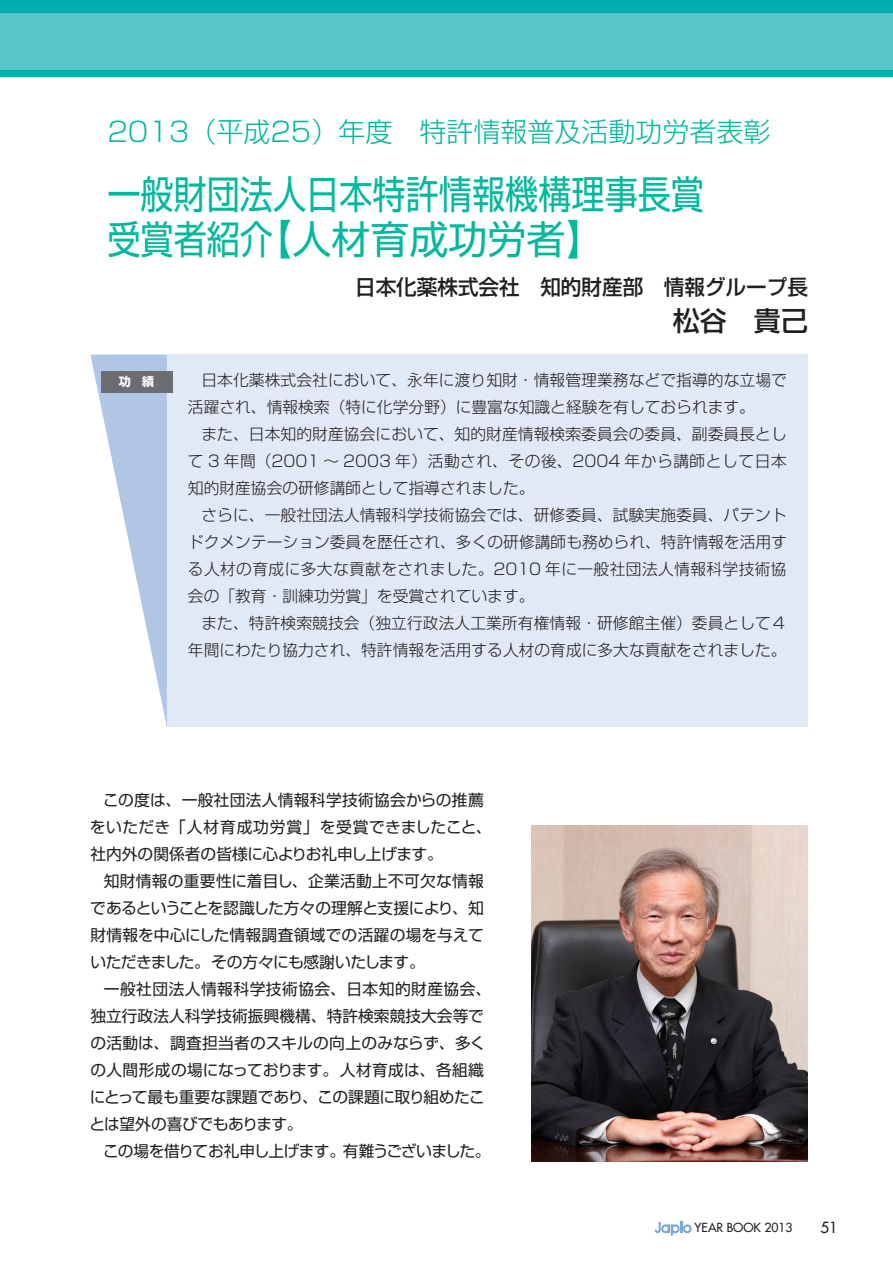
<style>
.page{position:relative;width:893px;height:1263px;background:#fff}
.page>*{position:absolute;margin:0;border:0;box-sizing:border-box;transform-origin:0 0}
.t1{font:39px/45px "Shin Go Pro";color:#03b89d;scale:.85 1}
.t2{font:300 27px "Shin Go Pro";color:#03b89d}
.t3{font:500 27px "Shin Go Pro";color:#231f20}
.t4{font:500 21px "Shin Go Pro";color:#231f20}
.t5{font:300 15.75px/27px "Shin Go Pro";color:#231f20;text-align:justify}
.t6{font:15.75px/27px "Shin Go Pro";color:#231f20}
.t7{font:15.75px "Shin Go Pro";letter-spacing:-.05em;color:#231f20}
.t8{font:500 15px "Futura Std";color:#231f20}
.t9{font:500 12.15px "Futura Std";color:#231f20}
.t10{font:700 12px "Shin Go Pr 5";color:#fff}
</style>
<div class="page">
<svg style="left:654px;top:1222px;width:38px;height:14px"></svg>
<div style="left:167px;top:354px;width:641px;height:373px;background:#e1e9f6"></div>
<svg style="left:90px;top:354px;width:77px;height:373px"></svg>
<div style="left:101px;top:371px;width:71px;height:22px;background:#6c6d70"></div>
<img style="left:531px;top:825px;width:277px;height:336px">
<div style="left:0;top:0;width:893px;height:77px;background:#58c5c8"></div>
<div style="left:0;top:0;width:893px;height:13px;background:#00afad"></div>
<div style="left:0;top:70px;width:893px;height:7px;background:#00afad"></div>
<h2 class="t2" style="left:107px;top:109px;width:664px">2013（平成25）年度　特許情報普及活動功労者表彰</h2>
<h1 class="t1" style="left:107px;top:167px;width:704px">一般財団法人日本特許情報機構理事長賞受賞者紹介【人材育成功労者】</h1>
<h3 class="t4" style="left:355px;top:270px;width:454px">日本化薬株式会社　知的財産部　情報グループ長</h3>
<h2 class="t3" style="left:673px;top:298px;width:136px">松谷　貴己</h2>
<p class="t10" style="left:119px;top:372px;width:37px">功　績</p>
<p class="t5" style="left:188px;top:364px;width:600px;text-indent:14px">日本化薬株式会社において、永年に渡り知財・情報管理業務などで指導的な立場で活躍され、情報検索（特に化学分野）に豊富な知識と経験を有しておられます。</p>
<p class="t5" style="left:188px;top:418px;width:600px;text-indent:14px">また、日本知的財産協会において、知的財産情報検索委員会の委員、副委員長として 3 年間（2001 ～ 2003 年）活動され、その後、2004 年から講師として日本知的財産協会の研修講師として指導されました。</p>
<p class="t5" style="left:188px;top:499px;width:600px;text-indent:14px">さらに、一般社団法人情報科学技術協会では、研修委員、試験実施委員、パテントドクメンテーション委員を歴任され、多くの研修講師も務められ、特許情報を活用する人材の育成に多大な貢献をされました。2010 年に一般社団法人情報科学技術協会の「教育・訓練功労賞」を受賞されています。</p>
<p class="t5" style="left:188px;top:607px;width:600px;text-align:right">また、特許検索競技会（独立行政法人工業所有権情報・研修館主催）委員として４年間にわたり協力され、特許情報を活用する人材の育成に多大な貢献をされました。</p>
<p class="t6" style="left:90px;top:784px;width:403px;text-indent:13px">この度は、一般社団法人情報科学技術協会からの推薦をいただき「人材育成功労賞」を受賞できましたこと、社内外の関係者の皆様に心よりお礼申し上げます。</p>
<p class="t6" style="left:90px;top:865px;width:395px;text-align:justify;text-indent:14px">知財情報の重要性に着目し、企業活動上不可欠な情報であるということを認識した方々の理解と支援により、知財情報を中心にした情報調査領域での活躍の場を与えていただきました。その方々にも感謝いたします。</p>
<p class="t6" style="left:90px;top:973px;width:403px;text-indent:14px">一般社団法人情報科学技術協会、日本知的財産協会、独立行政法人科学技術振興機構、特許検索競技大会等での活動は、調査担当者のスキルの向上のみならず、多くの人間形成の場になっております。人材育成は、各組織にとって最も重要な課題であり、この課題に取り組めたことは望外の喜びでもあります。</p>
<p class="t7" style="left:103px;top:1138px;width:389px">この場を借りてお礼申し上げます。有難うございました。</p>
<p class="t9" style="left:695px;top:1220px;width:100px">YEAR BOOK 2013</p>
<p class="t8" style="left:820px;top:1218px;width:19px">51</p>
</div>
